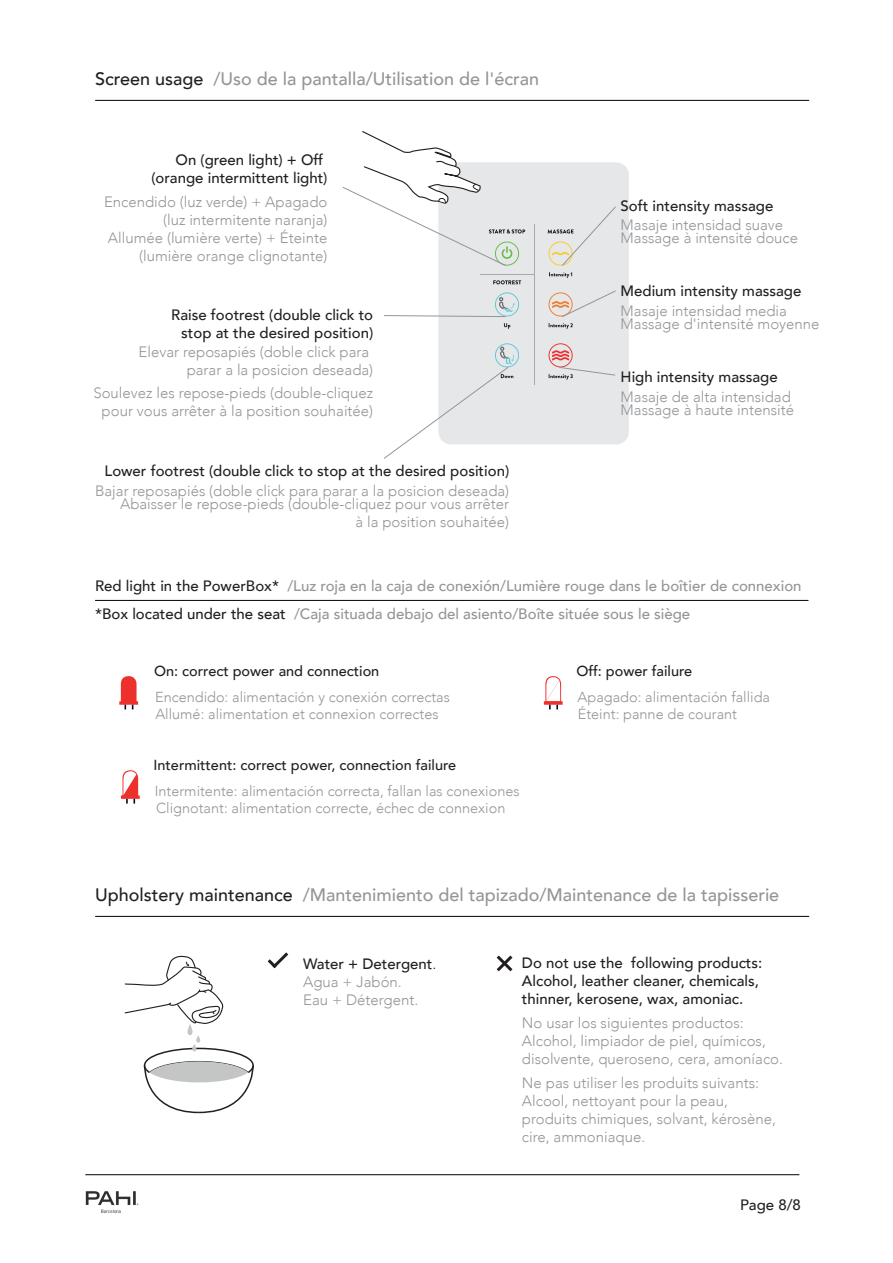
<style>
.page{position:relative;width:893px;height:1263px;background:#fff}
.page>*{position:absolute;margin:0;border:0;box-sizing:border-box;transform-origin:0 0}
.t1{font:500 18px "Avenir";color:#939598}
.t2{font:300 15px/18px "Avenir";color:#939598}
.t3{font:500 15px/18px "Avenir";color:#231f20;text-align:right}
.t4{font:500 15px/27.8px "Avenir";color:#939598}
.t5{font:300 14.55px/17.4px "Avenir";color:#939598}
.t6{font:500 14.55px "Avenir";color:#231f20}
.s1{color:#231f20}
.s2{font-weight:500;color:#231f20}
</style>
<div class="page">
<hr style="left:95px;top:100px;width:714px;height:1px;background:#000001">
<hr style="left:95px;top:916px;width:714px;height:1px;background:#000001">
<svg style="left:496px;top:955px;width:17px;height:17px"></svg>
<svg style="left:267px;top:952px;width:22px;height:17px"></svg>
<svg style="left:124px;top:955px;width:130px;height:159px"></svg>
<img style="left:85px;top:1191px;width:54px;height:22px">
<hr style="left:85px;top:1174px;width:714px;height:1px;background:#000001">
<div style="left:438px;top:162px;width:191px;height:282px;background:#e6e7e9"></div>
<hr style="left:534px;top:224px;width:1px;height:161px;background:#a6a9aa">
<hr style="left:480px;top:275px;width:54px;height:1px;background:#a6a9aa">
<svg style="left:504px;top:323px;width:6px;height:6px"></svg>
<svg style="left:493px;top:280px;width:28px;height:4px"></svg>
<svg style="left:549px;top:272px;width:23px;height:6px"></svg>
<svg style="left:549px;top:323px;width:24px;height:6px"></svg>
<svg style="left:343px;top:131px;width:182px;height:135px"></svg>
<svg style="left:384px;top:292px;width:135px;height:25px"></svg>
<svg style="left:384px;top:343px;width:135px;height:116px"></svg>
<svg style="left:548px;top:206px;width:68px;height:60px;background:#e2e1e0"></svg>
<svg style="left:548px;top:291px;width:68px;height:26px;background:#e4dcd8"></svg>
<svg style="left:548px;top:343px;width:67px;height:37px;background:#e1d5d7"></svg>
<hr style="left:95px;top:600px;width:713px;height:1px;background:#000001">
<svg style="left:121px;top:770px;width:19px;height:34px"></svg>
<svg style="left:119px;top:676px;width:19px;height:34px"></svg>
<svg style="left:544px;top:676px;width:19px;height:34px"></svg>
<p class="t1" style="left:95px;top:63px;width:446px"><span class="s1">Screen usage</span> /Uso de la pantalla/Utilisation de l'écran</p>
<p class="t3" style="left:151px;top:150px;width:178px">On (green light) + Off (orange intermittent light)</p>
<p class="t2" style="left:104px;top:193px;width:225px;text-align:right">Encendido (luz verde) + Apagado (luz intermitente naranja)<br>Allumée (lumière verte) + Éteinte (lumière orange clignotante)</p>
<p class="t3" style="left:171px;top:305px;width:204px">Raise footrest (double click to stop at the desired position)</p>
<p class="t2" style="left:139px;top:343px;width:236px;text-align:right">Elevar reposapiés (doble click para parar a la posicion deseada)</p>
<p class="t2" style="left:93px;top:384px;width:281px;text-align:center">Soulevez les repose-pieds (double-cliquez pour vous arrêter à la position souhaitée)</p>
<p class="t3" style="left:105px;top:461px;width:406px">Lower footrest (double click to stop at the desired position)</p>
<p class="t2" style="left:95px;top:484px;width:416px;line-height:13px;text-align:right">Bajar reposapiés (doble click para parar a la posicion deseada)<br>Abaisser le repose-pieds (double-cliquez pour vous arrêter</p>
<p class="t2" style="left:355px;top:513px;width:155px">à la position souhaitée)</p>
<p class="t3" style="left:621px;top:196px;width:154px">Soft intensity massage</p>
<p class="t2" style="left:621px;top:218px;width:179px;line-height:13.2px">Masaje intensidad suave<br>Massage à intensité douce</p>
<p class="t3" style="left:621px;top:281px;width:182px">Medium intensity massage</p>
<p class="t2" style="left:621px;top:304px;width:201px;line-height:13.5px">Masaje intensidad media<br>Massage d'intensité moyenne</p>
<p class="t3" style="left:621px;top:367px;width:159px">High intensity massage</p>
<p class="t2" style="left:621px;top:390px;width:175px;line-height:13.2px">Masaje de alta intensidad<br>Massage à haute intensité</p>
<p class="t4" style="left:95px;top:571px;width:708px"><span class="s1">Red light in the PowerBox*</span> /Luz roja en la caja de conexión/Lumière rouge dans le boîtier de connexion <span class="s1">*Box located under the seat</span> /Caja situada debajo del asiento/Boîte située sous le siège</p>
<p class="t6" style="left:154px;top:658px;width:227px">On: correct power and connection</p>
<p class="t5" style="left:155px;top:688px;width:296px">Encendido: alimentación y conexión correctas<br>Allumé: alimentation et connexion correctes</p>
<p class="t6" style="left:154px;top:752px;width:304px">Intermittent: correct power, connection failure</p>
<p class="t5" style="left:155px;top:782px;width:366px">Intermitente: alimentación correcta, fallan las conexiones<br>Clignotant: alimentation correcte, échec de connexion</p>
<p class="t6" style="left:576px;top:658px;width:117px">Off: power failure</p>
<p class="t5" style="left:578px;top:688px;width:194px">Apagado: alimentación fallida<br>Éteint: panne de courant</p>
<p class="t1" style="left:95px;top:879px;width:686px"><span class="s1">Upholstery maintenance</span> /Mantenimiento del tapizado/Maintenance de la tapisserie</p>
<p class="t2" style="left:303px;top:955px;width:135px"><span class="s2">Water + Detergent</span><span class="s1">.<br></span>Agua + Jabón.<br>Eau + Détergent.</p>
<p class="t3" style="left:522px;top:953px;width:242px;text-align:left">Do not use the following products:<br>Alcohol, leather cleaner, chemicals, thinner, kerosene, wax, amoniac.</p>
<p class="t2" style="left:522px;top:1014px;width:263px">No usar los siguientes productos:<br>Alcohol, limpiador de piel, químicos, disolvente, queroseno, cera, amoníaco.</p>
<p class="t2" style="left:522px;top:1074px;width:256px">Ne pas utiliser les produits suivants:<br>Alcool, nettoyant pour la peau, produits chimiques, solvant, kérosène, cire, ammoniaque.</p>
<p class="t3" style="left:740px;top:1194px;width:62px">Page 8/8</p>
</div>
